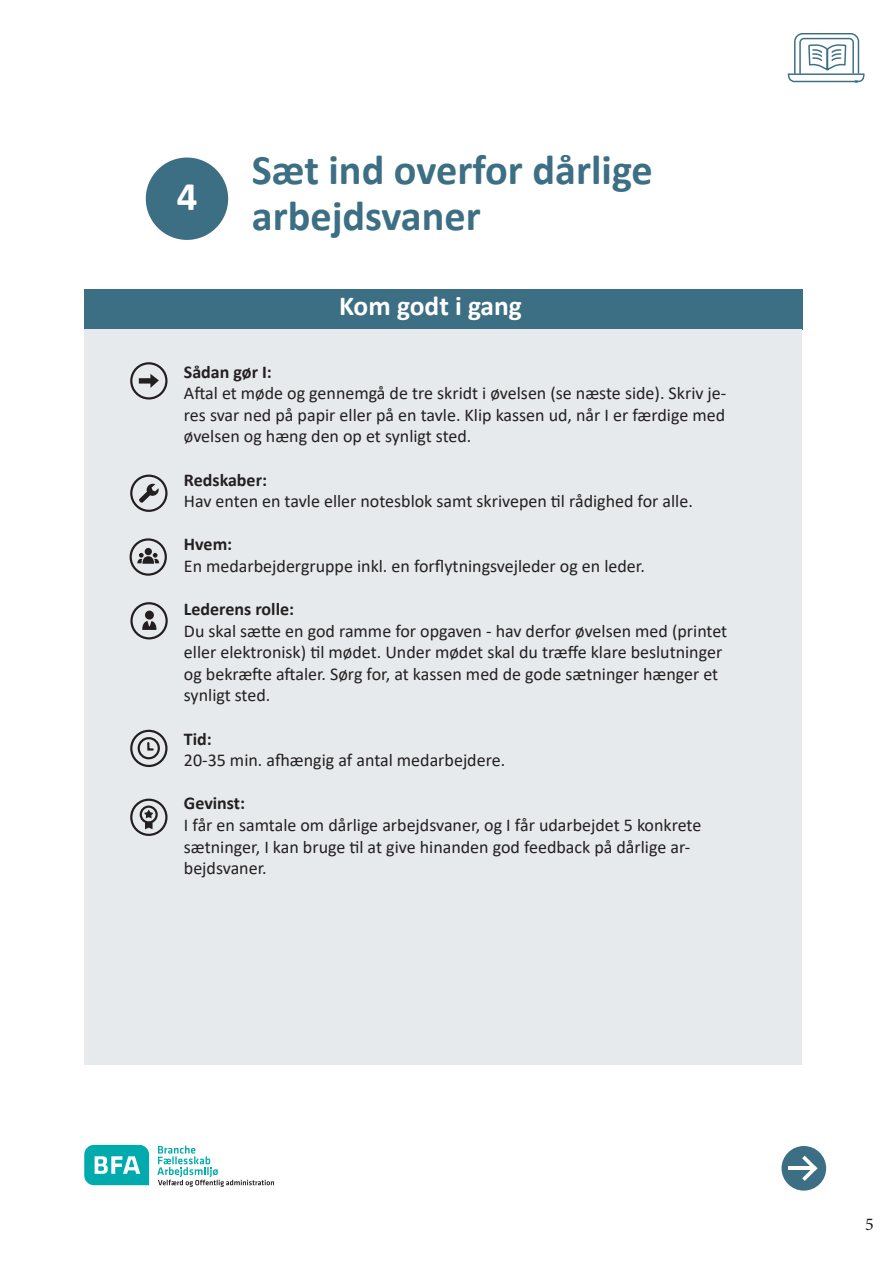
<style>
.page{position:relative;width:893px;height:1263px;background:#fff}
.page>*{position:absolute;margin:0;border:0;box-sizing:border-box;transform-origin:0 0}
.t1{font:700 42.3px/45.8px "Calibri";color:#3d6f84}
.t2{font:700 40.8px "Calibri";color:#fff}
.t3{font:700 27.45px "Calibri";color:#fff}
.t4{font:18px/21.6px "Calibri";color:#231f20}
.t5{font:700 18px "Calibri";color:#231f20}
.t6{font:18px "Minion Pro";color:#231f20}
</style>
<div class="page">
<div style="left:84px;top:289px;width:719px;height:40px;background:#3d6f84"></div>
<div style="left:84px;top:329px;width:718px;height:735px;background:#e6eaed"></div>
<svg style="left:139px;top:374px;width:20px;height:14px"></svg>
<div style="left:130px;top:362px;width:38px;height:37px;border:2px solid #231f20;border-radius:50%"></div>
<svg style="left:139px;top:484px;width:20px;height:19px"></svg>
<div style="left:130px;top:475px;width:38px;height:37px;border:2px solid #231f20;border-radius:50%"></div>
<svg style="left:137px;top:553px;width:22px;height:11px"></svg>
<div style="left:145px;top:548px;width:7px;height:7px;background:#231f20;border-radius:50%"></div>
<div style="left:130px;top:538px;width:37px;height:38px;border:2px solid #231f20;border-radius:50%"></div>
<div style="left:130px;top:602px;width:38px;height:37px;border:2px solid #231f20;border-radius:50%"></div>
<div style="left:145px;top:611px;width:9px;height:8px;background:#231f20;border-radius:50%"></div>
<svg style="left:142px;top:621px;width:14px;height:9px"></svg>
<div style="left:130px;top:730px;width:38px;height:37px;border:2px solid #231f20;border-radius:50%"></div>
<div style="left:138px;top:737px;width:22px;height:22px;border:2px solid #231f20;border-radius:50%"></div>
<svg style="left:147px;top:741px;width:8px;height:10px"></svg>
<div style="left:130px;top:799px;width:38px;height:37px;border:2px solid #231f20;border-radius:50%"></div>
<div style="left:140px;top:805px;width:18px;height:18px;border:2px solid #231f20;border-radius:50%"></div>
<svg style="left:144px;top:809px;width:9px;height:20px"></svg>
<div style="left:146px;top:158px;width:82px;height:82px;background:#3d6f84;border-radius:50%"></div>
<div style="left:781px;top:1146px;width:45px;height:44px;background:#3d6f84;border-radius:50%"></div>
<hr style="left:788px;top:1166px;width:25px;height:4px;background:#fff">
<svg style="left:802px;top:1156px;width:15px;height:25px"></svg>
<svg style="left:787px;top:33px;width:78px;height:50px"></svg>
<svg style="left:84px;top:1145px;width:65px;height:40px;background:#31babc"></svg>
<svg style="left:157px;top:1145px;width:117px;height:42px"></svg>
<p class="t2" style="left:177px;top:168px;width:22px">4</p>
<p class="t1" style="left:252px;top:147px;width:402px">Sæt ind overfor dårlige arbejdsvaner</p>
<p class="t3" style="left:339px;top:286px;width:184px">Kom godt i gang</p>
<p class="t5" style="left:184px;top:359px;width:90px">Sådan gør I:</p>
<p class="t4" style="left:184px;top:382px;width:544px;text-align:justify">Aftal et møde og gennemgå de tre skridt i øvelsen (se næste side). Skriv je&shy;res svar ned på papir eller på en tavle. Klip kassen ud, når I er færdige med øvelsen og hæng den op et synligt sted.</p>
<p class="t5" style="left:184px;top:467px;width:85px">Redskaber:</p>
<p class="t4" style="left:184px;top:490px;width:510px">Hav enten en tavle eller notesblok samt skrivepen til rådighed for alle.</p>
<p class="t5" style="left:184px;top:532px;width:50px">Hvem:</p>
<p class="t4" style="left:184px;top:555px;width:462px">En medarbejdergruppe inkl. en forflytningsvejleder og en leder.</p>
<p class="t5" style="left:184px;top:596px;width:112px">Lederens rolle:</p>
<p class="t4" style="left:184px;top:619px;width:545px">Du skal sætte en god ramme for opgaven - hav derfor øvelsen med (printet eller elektronisk) til mødet. Under mødet skal du træffe klare beslutninger og bekræfte aftaler. Sørg for, at kassen med de gode sætninger hænger et synligt sted.</p>
<p class="t5" style="left:184px;top:726px;width:29px">Tid:</p>
<p class="t4" style="left:184px;top:749px;width:323px">20-35 min. afhængig af antal medarbejdere.</p>
<p class="t5" style="left:184px;top:791px;width:63px">Gevinst:</p>
<p class="t4" style="left:184px;top:814px;width:519px">I får en samtale om dårlige arbejdsvaner, og I får udarbejdet 5 konkrete sætninger, I kan bruge til at give hinanden god feedback på dårlige ar&shy;bejdsvaner.</p>
<p class="t6" style="left:865px;top:1212px;width:10px">5</p>
</div>
